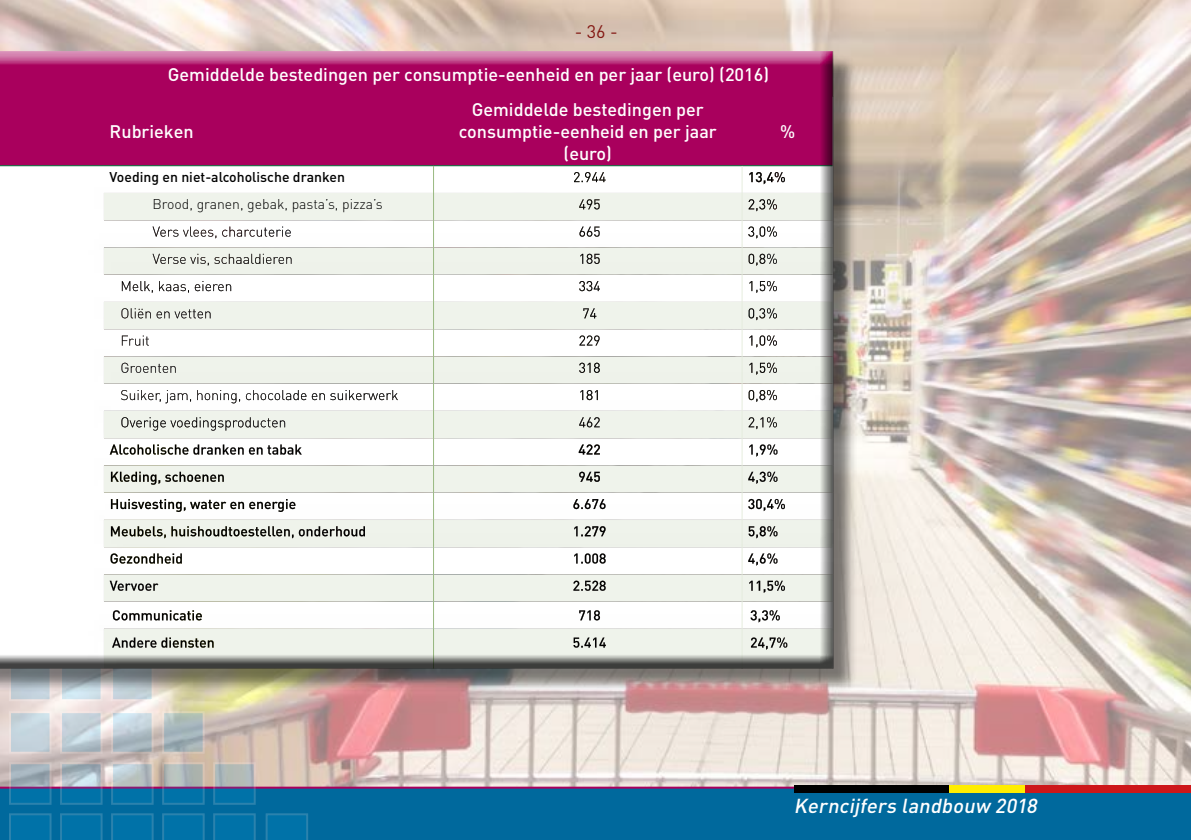
<style>
.page{position:relative;width:1191px;height:840px;background:#fff}
.page>*{position:absolute;margin:0;border:0;box-sizing:border-box;transform-origin:0 0}
.t1{font:italic 500 20px "DIN Pro";color:#fff}
.t2{font:500 18px/21.6px "DIN Pro";color:#fff;text-align:center}
.t3{font:18px "DIN Pro";color:#831813}
.t4{font:300 14px "DIN Pro";color:#000}
.t5{font:500 14px "DIN Pro";color:#000}
</style>
<div class="page">
<img style="left:0;top:0;width:1191px;height:786px">
<div style="left:0;top:786px;width:1191px;height:53px;background:#00699d"></div>
<div style="left:794px;top:784px;width:154px;height:7px;background:#000"></div>
<div style="left:948px;top:784px;width:77px;height:7px;background:#ffed00"></div>
<div style="left:1026px;top:784px;width:165px;height:7px;background:#cd171a"></div>
<div style="left:9px;top:658px;width:43px;height:42px;background:#c3d1dd;border:2px solid #fff"></div>
<div style="left:9px;top:710px;width:43px;height:43px;background:#c5d5de;border:2px solid #fff"></div>
<svg style="left:9px;top:761px;width:43px;height:43px;background:#6c93ae"></svg>
<svg style="left:9px;top:812px;width:43px;height:27px"></svg>
<div style="left:60px;top:658px;width:43px;height:42px;background:#d1e7f1;border:2px solid #fff"></div>
<svg style="left:60px;top:710px;width:43px;height:43px;background:#c7d0d7"></svg>
<svg style="left:60px;top:761px;width:43px;height:43px;background:#749cb7"></svg>
<svg style="left:60px;top:812px;width:43px;height:27px"></svg>
<div style="left:111px;top:658px;width:43px;height:42px;background:#c4d2da;border:2px solid #fff"></div>
<svg style="left:111px;top:710px;width:43px;height:43px;background:#c0cbd2"></svg>
<svg style="left:111px;top:761px;width:43px;height:43px;background:#7ca1b9"></svg>
<svg style="left:111px;top:812px;width:43px;height:27px"></svg>
<svg style="left:162px;top:710px;width:43px;height:43px;background:#afbab8"></svg>
<svg style="left:162px;top:761px;width:43px;height:43px;background:#7598ad"></svg>
<svg style="left:162px;top:812px;width:43px;height:27px"></svg>
<svg style="left:213px;top:761px;width:43px;height:43px;background:#769aaf"></svg>
<svg style="left:213px;top:812px;width:43px;height:27px"></svg>
<svg style="left:266px;top:812px;width:42px;height:27px"></svg>
<div style="left:0;top:54px;width:858px;height:639px;background:#000;opacity:.5"></div>
<div style="left:0;top:50px;width:848px;height:632px;background:#000;opacity:.75"></div>
<p class="t3" style="left:575px;top:20px;width:45px">- 36 -</p>
<p class="t2" style="left:168px;top:63px;width:602px">Gemiddelde bestedingen per consumptie-eenheid en per jaar (euro) (2016)</p>
<p class="t2" style="left:110px;top:120px;width:85px">Rubrieken</p>
<p class="t5" style="left:110px;top:167px;width:237px">Voeding en niet-alcoholische dranken</p>
<p class="t4" style="left:152px;top:195px;width:232px">Brood, granen, gebak, pasta’s, pizza’s</p>
<p class="t2" style="left:459px;top:98px;width:259px">Gemiddelde bestedingen per consumptie-eenheid en per jaar (euro)</p>
<p class="t2" style="left:780px;top:120px;width:17px">%</p>
<p class="t1" style="left:794px;top:792px;width:249px">Kerncijfers landbouw 2018</p>
</div>
